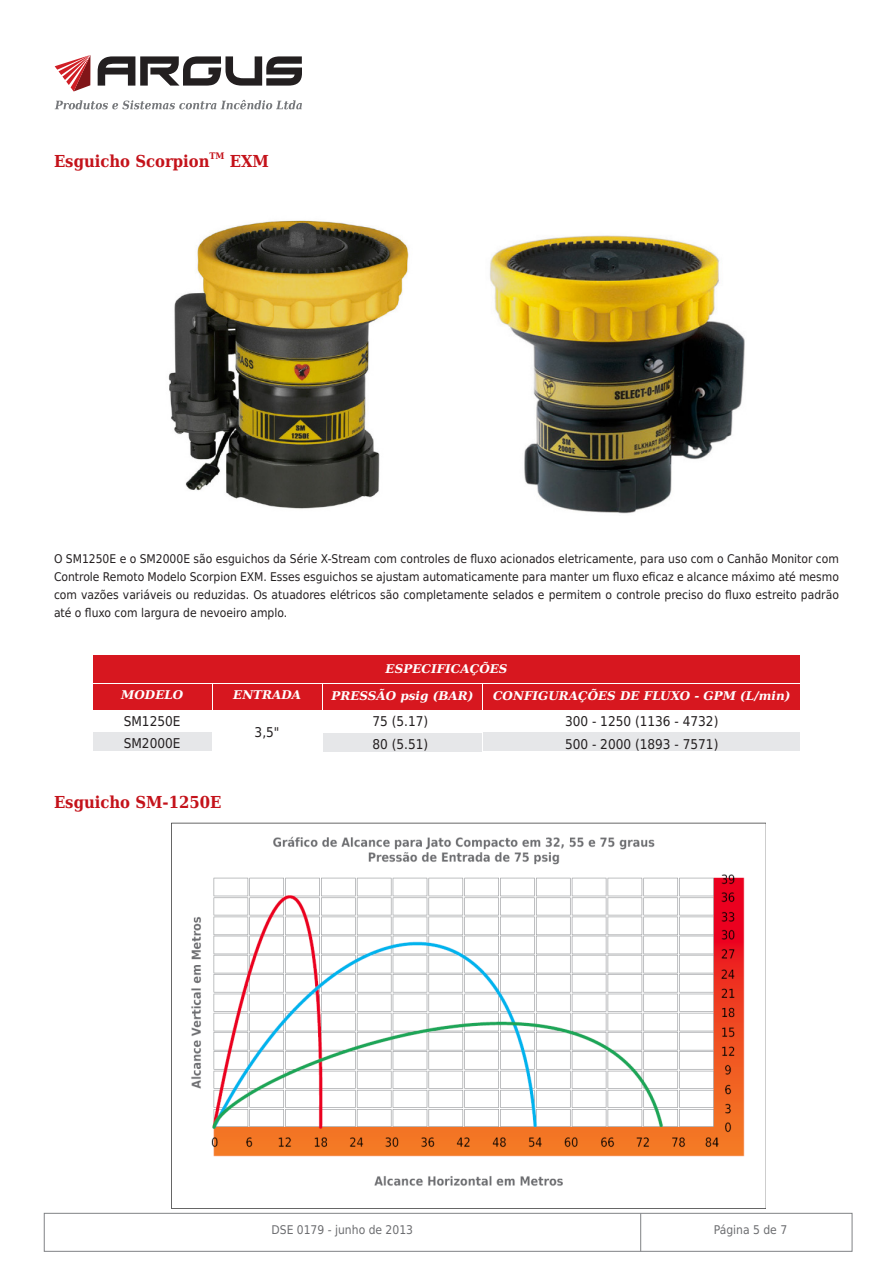
<style>
.page{position:relative;width:893px;height:1263px;background:#fff}
.page>*{position:absolute;margin:0;border:0;box-sizing:border-box;transform-origin:0 0}
.t1{font:700 16.5px "DejaVu Serif Condensed";color:#c4121a}
.t2{font:13.5px/22.2px "DejaVu Sans Condensed";color:#231f20}
.t3{font:12px/18px "DejaVu Sans Condensed";color:#231f20;text-align:justify}
.t4{font:italic 700 12px "DejaVu Serif";color:#fff}
.t5{font:12px "DejaVu Sans Condensed";color:#6c6d70}
.t6{font:700 9px "DejaVu Serif Condensed";color:#c4121a}
</style>
<div class="page">
<div style="left:44px;top:1213px;width:808px;height:39px;border:1px solid #808285"></div>
<hr style="left:640px;top:1213px;width:1px;height:38px;background:#808285">
<svg style="left:55px;top:55px;width:35px;height:36px"></svg>
<svg style="left:98px;top:56px;width:204px;height:30px"></svg>
<svg style="left:55px;top:100px;width:247px;height:9px"></svg>
<img style="left:168px;top:220px;width:577px;height:294px">
<div style="left:213px;top:684px;width:108px;height:25px;background:#d7171f"></div>
<div style="left:93px;top:684px;width:118px;height:25px;background:#d7171f"></div>
<div style="left:323px;top:684px;width:159px;height:25px;background:#d7171f"></div>
<div style="left:323px;top:733px;width:159px;height:18px;background:#e6e7e9"></div>
<div style="left:93px;top:655px;width:707px;height:27px;background:#d7171f"></div>
<div style="left:483px;top:684px;width:317px;height:25px;background:#d7171f"></div>
<div style="left:93px;top:733px;width:118px;height:18px;background:#e6e7e9"></div>
<div style="left:483px;top:733px;width:317px;height:18px;background:#e6e7e9"></div>
<img style="left:171px;top:822px;width:594px;height:387px">
<p class="t1" style="left:54px;top:146px;width:157px">Esguicho Scorpion</p>
<p class="t6" style="left:210px;top:148px;width:16px">TM</p>
<p class="t1" style="left:230px;top:146px;width:41px">EXM</p>
<p class="t3" style="left:54px;top:549px;width:786px">O SM1250E e o SM2000E são esguichos da Série X-Stream com controles de fluxo acionados eletricamente, para uso com o Canhão Monitor com Controle Remoto Modelo Scorpion EXM. Esses esguichos se ajustam automaticamente para manter um fluxo eficaz e alcance máximo até mesmo com vazões variáveis ou reduzidas. Os atuadores elétricos são completamente selados e permitem o controle preciso do fluxo estreito padrão até o fluxo com largura de nevoeiro amplo.</p>
<p class="t4" style="left:386px;top:658px;width:123px">ESPECIFICAÇÕES</p>
<p class="t4" style="left:121px;top:685px;width:64px">MODELO</p>
<p class="t4" style="left:233px;top:685px;width:70px">ENTRADA</p>
<p class="t4" style="left:331px;top:685px;width:144px">PRESSÃO psig (BAR)</p>
<p class="t4" style="left:493px;top:685px;width:299px">CONFIGURAÇÕES DE FLUXO - GPM (L/min)</p>
<p class="t2" style="left:124px;top:710px;width:58px">SM1250E<br>SM2000E</p>
<p class="t2" style="left:373px;top:710px;width:57px">75 (5.17)<br>80 (5.51)</p>
<p class="t2" style="left:565px;top:710px;width:155px">300 - 1250 (1136 - 4732)<br>500 - 2000 (1893 - 7571)</p>
<p class="t2" style="left:255px;top:720px;width:26px">3,5"</p>
<p class="t1" style="left:54px;top:787px;width:169px">Esguicho SM-1250E</p>
<p class="t5" style="left:271px;top:1220px;width:143px">DSE 0179 - junho de 2013</p>
<p class="t5" style="left:714px;top:1220px;width:75px">Página 5 de 7</p>
</div>
